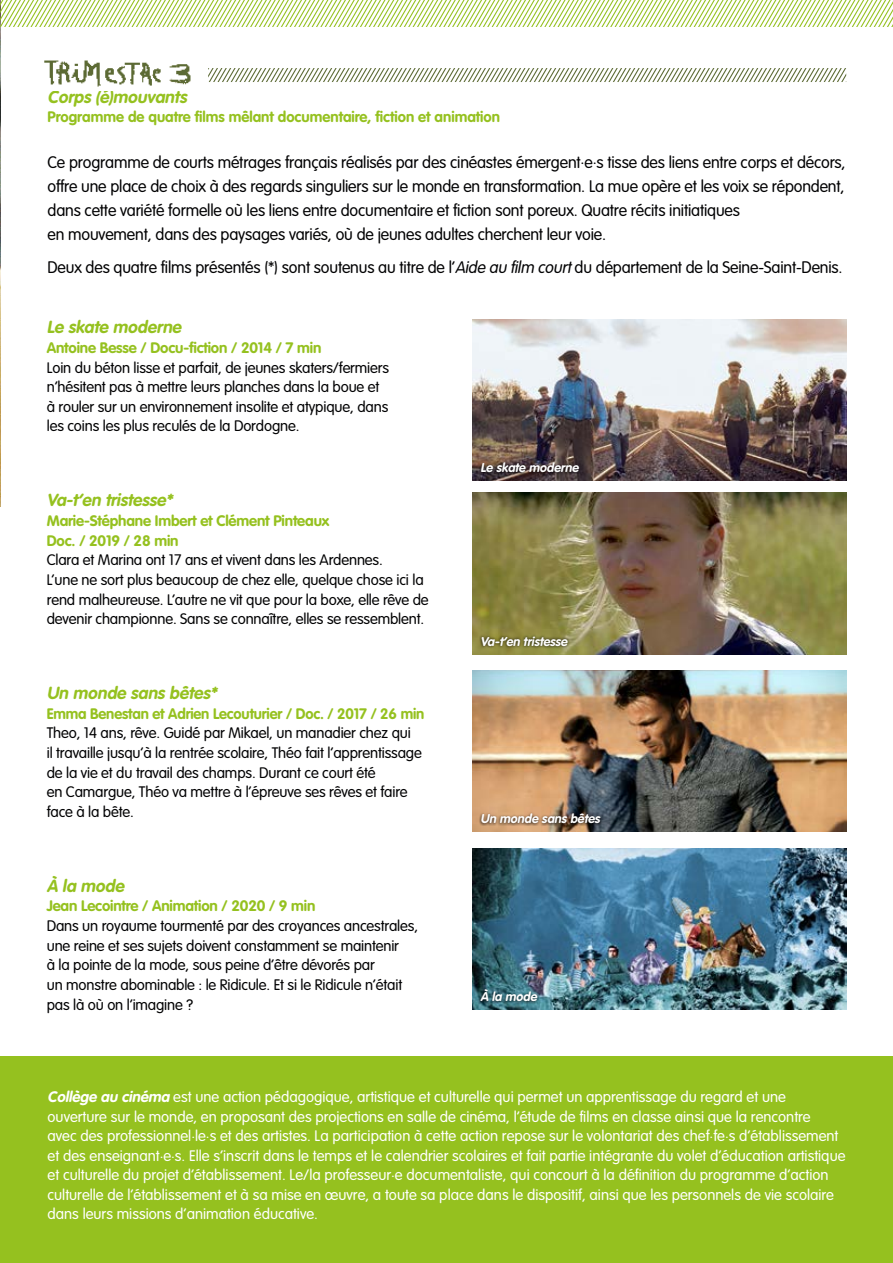
<style>
.page{position:relative;width:893px;height:1263px;background:#fff}
.page>*{position:absolute;margin:0;border:0;box-sizing:border-box;transform-origin:0 0}
.t1{font:italic 700 17.25px "VAG Rounded Std";color:#95c11f}
.t2{font:300 16.5px/24px "VAG Rounded Std";letter-spacing:-.01em;color:#020203}
.t3{font:300 15px/19.6px "VAG Rounded Std";letter-spacing:-.01em;color:#020203}
.t4{font:300 15px/19.5px "VAG Rounded Std";color:#fff}
.t5{font:700 15px/19.6px "VAG Rounded Std";letter-spacing:-.01em;color:#95c11f}
.t6{font:italic 700 12.6px "VAG Rounded Std";color:#fff}
.s1{font-style:italic}
.s2{font-weight:700;font-style:italic}
</style>
<div class="page">
<hr style="left:0;top:0;width:1px;height:506px;background:#000">
<img style="left:472px;top:319px;width:374px;height:162px">
<div style="left:478px;top:460px;width:104px;height:15px;background:#000;opacity:.75"></div>
<img style="left:472px;top:670px;width:374px;height:162px">
<img style="left:472px;top:848px;width:374px;height:162px">
<div style="left:479px;top:811px;width:125px;height:15px;background:#000;opacity:.75"></div>
<div style="left:478px;top:986px;width:62px;height:18px;background:#000;opacity:.75"></div>
<img style="left:472px;top:493px;width:374px;height:161px">
<div style="left:479px;top:633px;width:92px;height:15px;background:#000;opacity:.75"></div>
<svg style="left:0;top:0;width:893px;height:27px"></svg>
<div style="left:0;top:1057px;width:893px;height:206px;background:#95c11f"></div>
<svg style="left:208px;top:68px;width:638px;height:14px"></svg>
<img style="left:44px;top:60px;width:147px;height:27px">
<p class="t1" style="left:48px;top:86px;width:144px">Corps (é)mouvants</p>
<p class="t5" style="left:48px;top:108px;width:454px">Programme de quatre films mêlant documentaire, fiction et animation</p>
<p class="t2" style="left:48px;top:150px;width:800px">Ce programme de courts métrages français réalisés par des cinéastes émergent.e.s tisse des liens entre corps et décors, offre une place de choix à des regards singuliers sur le monde en transformation. La mue opère et les voix se répondent, dans cette variété formelle où les liens entre documentaire et fiction sont poreux. Quatre récits initiatiques<br>en mouvement, dans des paysages variés, où de jeunes adultes cherchent leur voie.</p>
<p class="t2" style="left:48px;top:255px;width:797px">Deux des quatre films présentés (*) sont soutenus au titre de l’<span class="s1">Aide au film court</span>du département de la Seine-Saint-Denis.</p>
<p class="t1" style="left:47px;top:317px;width:140px">Le skate moderne</p>
<p class="t5" style="left:47px;top:338px;width:276px">Antoine Besse / Docu-fiction / 2014 / 7 min</p>
<p class="t3" style="left:47px;top:358px;width:344px">Loin du béton lisse et parfait, de jeunes skaters/fermiers n’hésitent pas à mettre leurs planches dans la boue et à rouler sur un environnement insolite et atypique, dans les coins les plus reculés de la Dordogne.</p>
<p class="t1" style="left:47px;top:490px;width:131px">Va-t’en tristesse*</p>
<p class="t5" style="left:47px;top:511px;width:284px">Marie-Stéphane Imbert et Clément Pinteaux<br>Doc. / 2019 / 28 min</p>
<p class="t3" style="left:47px;top:551px;width:383px">Clara et Marina ont 17 ans et vivent dans les Ardennes.<br>L’une ne sort plus beaucoup de chez elle, quelque chose ici la rend malheureuse. L’autre ne vit que pour la boxe, elle rêve de devenir championne. Sans se connaître, elles se ressemblent.</p>
<p class="t1" style="left:47px;top:683px;width:175px">Un monde sans bêtes*</p>
<p class="t5" style="left:47px;top:704px;width:379px">Emma Benestan et Adrien Lecouturier / Doc. / 2017 / 26 min</p>
<p class="t3" style="left:47px;top:724px;width:377px">Theo, 14 ans, rêve. Guidé par Mikael, un manadier chez qui<br>il travaille jusqu’à la rentrée scolaire, Théo fait l’apprentissage de la vie et du travail des champs. Durant ce court été<br>en Camargue, Théo va mettre à l’épreuve ses rêves et faire face à la bête.</p>
<p class="t1" style="left:47px;top:876px;width:83px">À la mode</p>
<p class="t5" style="left:47px;top:897px;width:270px">Jean Lecointre / Animation / 2020 / 9 min</p>
<p class="t3" style="left:47px;top:916px;width:373px">Dans un royaume tourmenté par des croyances ancestrales, une reine et ses sujets doivent constamment se maintenir<br>à la pointe de la mode, sous peine d’être dévorés par<br>un monstre abominable : le Ridicule. Et si le Ridicule n’était pas là où on l’imagine ?</p>
<p class="t6" style="left:480px;top:460px;width:102px">Le skate moderne</p>
<p class="t6" style="left:480px;top:634px;width:91px">Va-t’en tristesse</p>
<p class="t6" style="left:480px;top:811px;width:124px">Un monde sans bêtes</p>
<p class="t6" style="left:480px;top:989px;width:61px">À la mode</p>
<p class="t4" style="left:48px;top:1087px;width:799px"><span class="s2">Collège au cinéma</span> est une action pédagogique, artistique et culturelle qui permet un apprentissage du regard et une ouverture sur le monde, en proposant des projections en salle de cinéma, l’étude de films en classe ainsi que la rencontre<br>avec des professionnel.le.s et des artistes. La participation à cette action repose sur le volontariat des chef.fe.s d’établissement et des enseignant.e.s. Elle s’inscrit dans le temps et le calendrier scolaires et fait partie intégrante du volet d’éducation artistique et culturelle du projet d’établissement. Le/la professeur.e documentaliste, qui concourt à la définition du programme d’action culturelle de l’établissement et à sa mise en œuvre, a toute sa place dans le dispositif, ainsi que les personnels de vie scolaire dans leurs missions d’animation éducative.</p>
</div>
